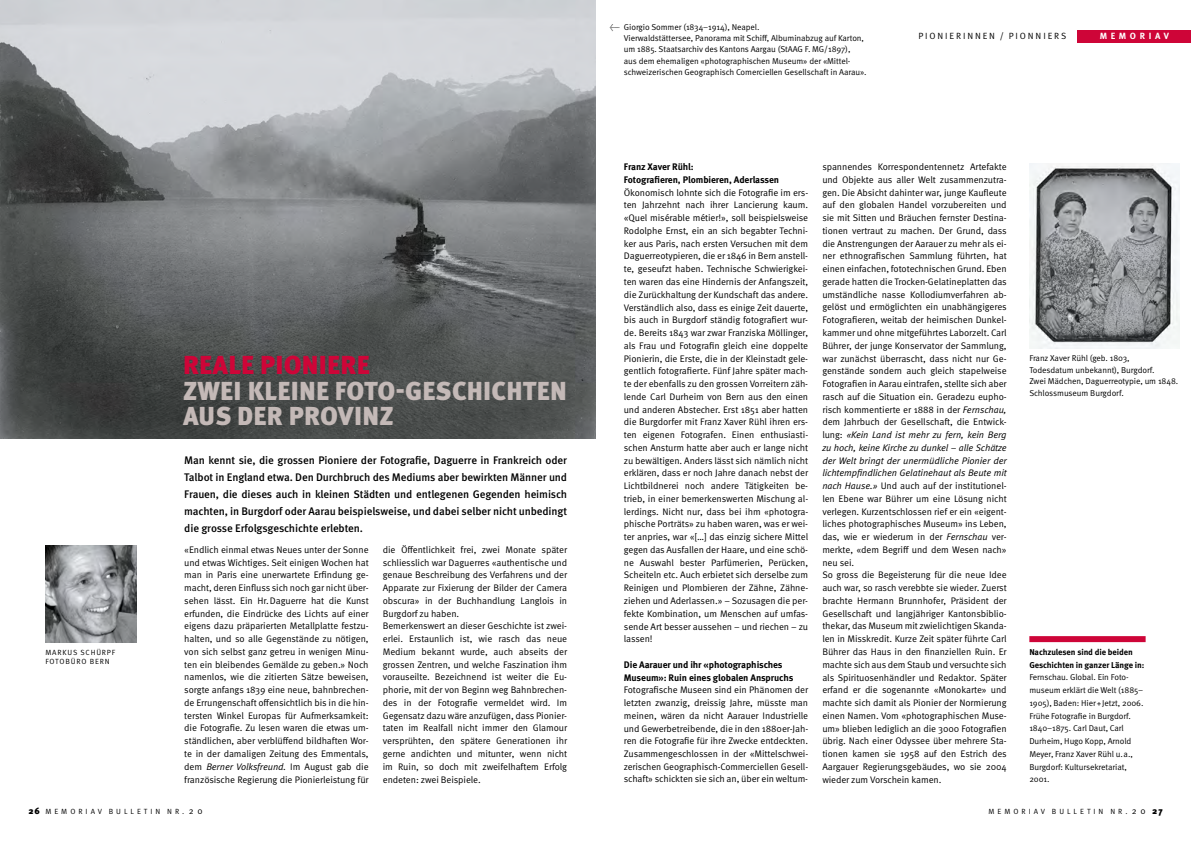
<style>
.page{position:relative;width:1191px;height:842px;background:#fff}
.page>*{position:absolute;margin:0;border:0;box-sizing:border-box;transform-origin:0 0}
.t1{font:900 26px/25.5px "Meta Pro";letter-spacing:.01em;color:#c4b9b7}
.t2{font:900 26px "Meta Pro";letter-spacing:.01em;color:#ce0538}
.t3{font:500 11px/17px "Meta Pro";letter-spacing:-.01em;color:#000;text-align:justify}
.t4{font:9.5px/12.8px "Meta Pro";letter-spacing:-.01em;color:#000;text-align:justify}
.t5{font:700 9.5px/12.8px "Meta Pro";letter-spacing:-.01em;color:#000}
.t6{font:9px "Meta Pro";letter-spacing:.21em;color:#000}
.t7{font:700 9px "Meta Pro";letter-spacing:.4em;color:#fff}
.t8{font:8.5px/12.8px "Meta Pro";letter-spacing:-.01em;color:#000}
.t9{font:700 8.5px/12.8px "Meta Pro";letter-spacing:-.01em;color:#000}
.t10{font:7.5px/9.5px "Meta Pro";letter-spacing:.11em;color:#000}
.s1{font-style:italic}
.s2{font-weight:900;font-size:9px}
.s3{font-size:7.5px}
.s4{font-weight:900}
</style>
<div class="page">
<img style="left:0;top:0;width:595px;height:438px">
<img style="left:1029px;top:163px;width:150px;height:186px">
<img style="left:45px;top:546px;width:91px;height:96px">
<div style="left:1077px;top:30px;width:114px;height:13px;background:#ce0538"></div>
<div style="left:1029px;top:636px;width:116px;height:6px;background:#ce0538"></div>
<p class="t10" style="left:45px;top:648px;width:67px">Markus Schürpf<br>Fotobüro B ern</p>
<h1 class="t2" style="left:183px;top:349px;width:186px">REALE PIONIERE</h1>
<h1 class="t1" style="left:183px;top:379px;width:385px">ZWEI KLEINE FOTO-GESCHICHTEN<br>AUS DER PROVINZ</h1>
<p class="t3" style="left:184px;top:451px;width:384px">Man kennt sie, die grossen Pioniere der Fotografie, Daguerre in Frankreich oder Talbot in England etwa. Den Durchbruch des Mediums aber bewirkten Männer und Frauen, die dieses auch in kleinen Städten und entlegenen Gegenden heimisch machten, in Burgdorf oder Aarau beispielsweise, und dabei selber nicht unbedingt die grosse Erfolgsgeschichte erlebten.</p>
<p class="t4" style="left:383px;top:543px;width:186px;text-align:left">die Öffentlichkeit frei, zwei Monate später schliesslich war Daguerres «authentische und genaue Beschreibung des Verfahrens und der Apparate zur Fixierung der Bilder der Camera obscura» in der Buchhandlung Langlois in Burgdorf zu haben.<br>Bemerkenswert an dieser Geschichte ist zwei&shy;erlei. Erstaunlich ist, wie rasch das neue -Medium bekannt wurde, auch abseits der grossen Zentren, und welche Faszination ihm vorauseilte. Bezeichnend ist weiter die Eu&shy;phorie, mit der von Beginn weg Bahnbrechen&shy;des in der Fotografie vermeldet wird. I m -Gegensatz dazu wäre anzufügen, dass Pionier&shy;taten im Realfall nicht immer den Glamour versprühten, den spätere Generationen ihr gerne andichten und mitunter, wenn nicht im Ruin, so doch mit zweifelhaftem Erfolg endeten: zwei Beispiele.</p>
<p class="t4" style="left:184px;top:543px;width:186px">«Endlich einmal etwas Neues unter der Sonne und etwas Wichtiges. Seit einigen Wochen hat man in Paris eine unerwartete Erfindung ge&shy;macht, deren Einfluss sich noch gar nicht über&shy;sehen lässt. Ein H r. Daguerre hat die Kunst erfunden, die Eindrücke des Lichts auf einer eigens dazu präparierten Metallplatte festzu&shy;halten, und so alle Gegenstände zu nötigen, von sich selbst ganz getreu in wenigen Minu&shy;ten ein bleibendes Gemälde zu geben.» Noch namenlos, wie die zitierten Sätze beweisen, sorgte anfangs 1839 eine neue, bahnbrechen&shy;de Errungenschaft offensichtlich bis in die hin&shy;tersten Winkel Europas für Aufmerksamkeit: die Fotografie. Zu lesen waren die etwas um&shy;ständlichen, aber verblüffend bildhaften Wor&shy;te in der damaligen Zeitung des Emmentals, dem <span class="s1">Berner Volksfreund.</span> I m August gab die französische Regierung die Pionierleistung für</p>
<p class="t8" style="left:624px;top:21px;width:244px;line-height:11.3px;text-indent:-14px">← G iorgio Sommer (1834–1914), N eapel.<br>Vierwaldstättersee, Panorama mit Schiff, Albuminabzug auf Karton, um 1885. -Staatsarchiv des Kantons Aargau (StAAG F. MG /1897),<br>aus dem ehemaligen «photographischen Museum» der «Mittel&shy;schweizerischen Geographisch Comerciellen Gesellschaft in Aarau».</p>
<p class="t6" style="left:918px;top:30px;width:149px">Pionierinnen / Pionniers</p>
<p class="t7" style="left:1099px;top:30px;width:71px">MEMORIAV</p>
<p class="t5" style="left:624px;top:161px;width:157px">Franz Xaver Rühl:<br>Fotografieren, Plombieren, Aderlassen</p>
<p class="t4" style="left:624px;top:186px;width:186px">Ökonomisch lohnte sich die Fotografie im ers&shy;ten Jahrzehnt nach ihrer Lancierung kaum. «Quel misérable métier!», soll beispielsweise Rodolphe Ernst, ein an sich begabter Techni&shy;ker aus Paris, nach ersten Versuchen mit dem Daguerreotypieren, die er 1846 in Bern anstell&shy;te, geseufzt haben. Technische Schwierigkei&shy;ten waren das eine H indernis der Anfangszeit, die Zurückhaltung der Kundschaft das andere.<br>Verständlich also, dass es einige Zeit dauerte, bis auch in B urgdorf ständig fotografiert wur&shy;de. Bereits 1843 war zwar Franziska Möllinger, als Frau und Fotografin gleich eine doppelte Pionierin, die Erste, die in der Kleinstadt gele&shy;gentlich fotografierte. Fünf Jahre später mach&shy;te der ebenfalls zu den grossen Vorreitern zäh&shy;lende Carl Durheim von Bern aus den einen und anderen Abstecher. Erst 1851 aber hatten die Burgdorfer mit Franz Xaver Rühl ihren ers&shy;ten eigenen Fotografen. Einen enthusiasti&shy;schen Ansturm hatte aber auch er lange nicht zu bewältigen. Anders lässt sich nämlich nicht erklären, dass er noch Jahre danach nebst der Lichtbildnerei noch andere Tätigkeiten be&shy;trieb, in einer bemerkenswerten Mischung al&shy;lerdings. N icht nur, dass bei ihm «photogra&shy;phische Porträts» zu haben waren, was er wei&shy;ter anpries, war «[…] das einzig sichere Mittel gegen das Ausfallen der H aare, und eine schö&shy;ne Auswahl bester Parfümerien, Perücken, Scheiteln etc. Auch erbietet sich derselbe zum Reinigen und Plombieren der Zähne, Zähne&shy;ziehen und Aderlassen.» – Sozusagen die per&shy;fekte Kombination, um Menschen auf umfas&shy;sende Art besser aussehen – und riechen – zu lassen!</p>
<p class="t5" style="left:624px;top:658px;width:171px">Die Aarauer und ihr «photographisches<br>Museum»: Ruin eines globalen Anspruchs</p>
<p class="t4" style="left:624px;top:684px;width:186px">Fotografische Museen sind ein Phänomen der letzten zwanzig, dreissig Jahre, müsste man meinen, wären da nicht Aarauer I ndustrielle und Gewerbetreibende, die in den 1880er-Jah&shy;ren die Fotografie für ihre Zwecke entdeckten.<br>Zusammengeschlossen in der «Mittelschwei&shy;zerischen Geographisch-Commerciellen Gesell&shy;schaft» schickten sie sich an, über ein weltum-</p>
<p class="t4" style="left:822px;top:161px;width:186px;text-align:left">spannendes Korrespondentennetz Artefakte und Objekte aus aller Welt zusammenzutra&shy;gen. Die Absicht dahinter war, junge Kaufleute auf den globalen Handel vorzubereiten und sie mit Sitten und Bräuchen fernster Destina&shy;tionen vertraut zu machen. Der Grund, dass die Anstrengungen der Aarauer zu mehr als ei&shy;ner ethnografischen Sammlung führten, hat einen einfachen, fototechnischen Grund. Eben gerade hatten die Trocken-Gelatineplatten das umständliche nasse Kollodiumverfahren ab&shy;gelöst und ermöglichten ein unabhängigeres Fotografieren, weitab der heimischen Dunkel&shy;kammer und ohne mitgeführtes Laborzelt. Carl Bührer, der junge Konservator der Sammlung, war zunächst überrascht, dass nicht nur Ge&shy;genstände sondern auch gleich stapelweise Fotografien in Aarau eintrafen, stellte sich aber rasch auf die Situation ein. Geradezu eupho&shy;risch kommentierte er 1888 in der <span class="s1">Fernschau, </span>dem Jahrbuch der Gesellschaft, die Entwick&shy;lung: <span class="s1">«Kein Land ist mehr zu fern, kein Berg zu hoch, keine Kirche zu dunkel – alle Schätze der Welt bringt der unermüdliche Pionier der lichtempfindlichen Gelatinehaut als Beute mit nach Hause.»</span> U nd auch auf der institutionel&shy;len Ebene war Bührer um eine -Lösung nicht verlegen. Kurzentschlossen rief er ein «eigent&shy;liches photographisches Museum» ins Leben, das, wie er wiederum in der <span class="s1">Fernschau</span> ver&shy;merkte, «dem Begriff und dem Wesen nach» neu sei.<br>So gross die Begeisterung für die neue I dee auch war, so rasch verebbte sie wieder. Zuerst brachte H ermann Brunnhofer, Präsident der Gesellschaft und langjähriger Kantonsbiblio&shy;thekar, das Museum mit zwielichtigen Skanda&shy;len in Misskredit. Kurze Zeit später führte Carl Bührer das Haus in den finanziellen Ruin. Er machte sich aus dem Staub und versuchte sich als Spirituosenhändler und Redaktor. Später erfand er die sogenannte «Monokarte» und machte sich damit als Pionier der Normierung einen Namen. Vom «photographischen Muse&shy;um» blieben lediglich an die 3000 Fotografien übrig. N ach einer Odyssee über mehrere Sta&shy;tionen kamen sie 1958 auf den Estrich des Aargauer Regierungsgebäudes, wo sie 2004 wieder zum Vorschein kamen.</p>
<p class="t8" style="left:1029px;top:353px;width:150px;line-height:11.3px">Franz Xaver Rühl (geb. 1803,<br>Todesdatum unbekannt), Burgdorf.<br>Zwei Mädchen, Daguerreotypie, um 1848. -Schlossmuseum B urgdorf.</p>
<p class="t9" style="left:1029px;top:646px;width:116px">Nachzulesen sind die beiden<br>Geschichten in ganzer Länge in:</p>
<p class="t8" style="left:1029px;top:671px;width:116px">Fernschau. Global. Ein Foto&shy;museum erklärt die Welt (1885–<br>1905), Baden: H ier+Jetzt, 2006.<br>Frühe Fotografie in B urgdorf.<br>1840–1875. Carl Daut, Carl -Durheim, H ugo Kopp, Arnold<br>Meyer, Franz Xaver Rühl u.a.,<br>B urgdorf: Kultursekretariat,<br>2001.</p>
<p class="t10" style="left:28px;top:806px;width:25px"><span class="s2">26</span> MEMORI</p>
<p class="t10" style="left:91px;top:806px;width:26px">AV BULLETIN</p>
<p class="t10" style="left:167px;top:806px;width:7px">NR</p>
<p class="t6" style="left:182px;top:805px;width:22px"><span class="s3">.</span>20</p>
<p class="t10" style="left:988px;top:806px;width:8px">MEMORI</p>
<p class="t10" style="left:1033px;top:806px;width:26px">AV BULLETIN</p>
<p class="t10" style="left:1110px;top:806px;width:7px">NR</p>
<p class="t6" style="left:1125px;top:805px;width:39px"><span class="s3">.</span>20 <span class="s4">27</span></p>
</div>
